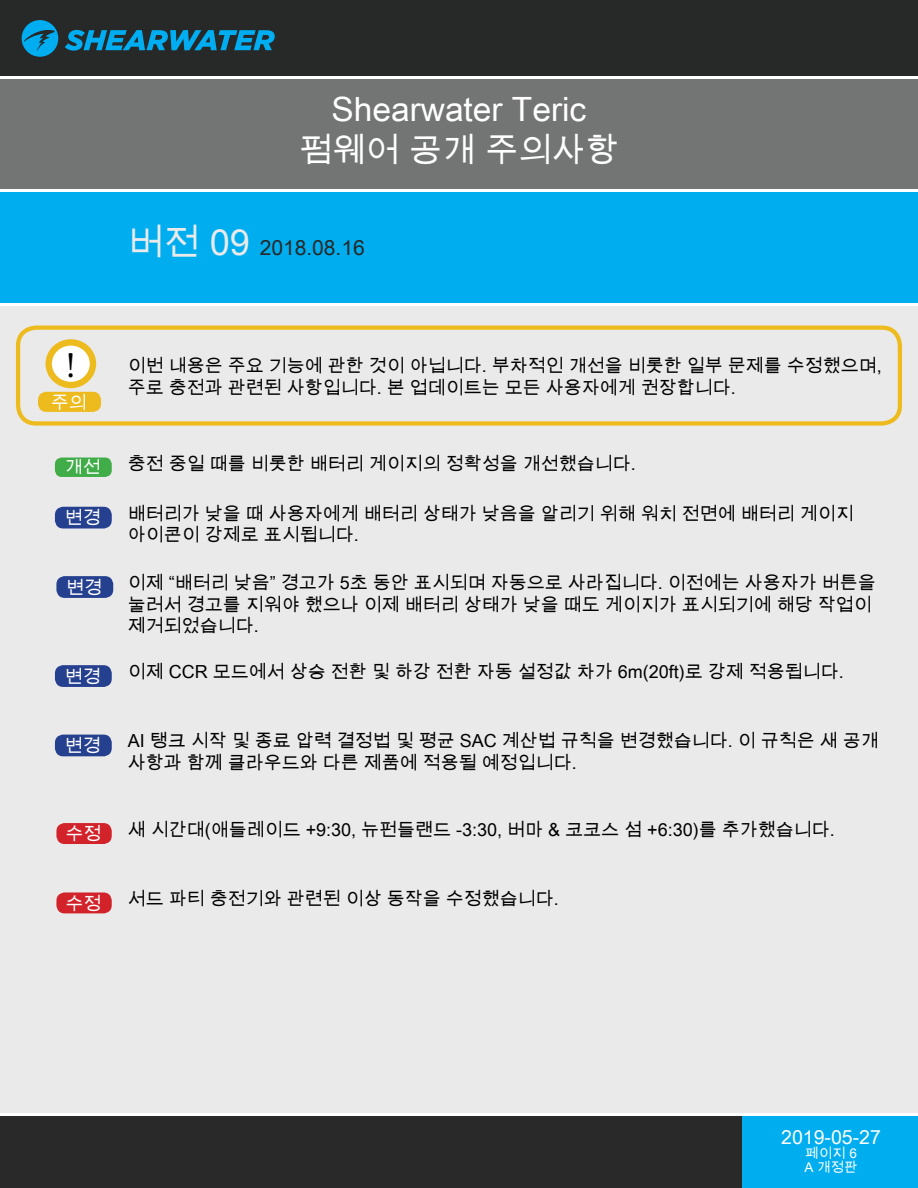
<style>
.page{position:relative;width:918px;height:1188px;background:#fff}
.page>*{position:absolute;margin:0;border:0;box-sizing:border-box;transform-origin:0 0}
.t1{font:36px "Minion Pro";color:#000}
.t2{font:33.45px/40.2px "Arial Unicode MS";color:#fff;text-align:center}
.t3{font:21px "Arial Unicode MS";color:#272828}
.t4{font:19.5px "Arial Unicode MS";color:#fff}
.t5{font:18px/21.6px "Arial Unicode MS";color:#000}
.t6{font:18px "Arial Unicode MS";color:#fff}
.t7{font:13.5px "Arial Unicode MS";color:#fff}
.s1{font-size:36px;color:#eaeaea}
</style>
<div class="page">
<div style="left:0;top:0;width:918px;height:77px;background:#272828"></div>
<div style="left:0;top:1114px;width:918px;height:74px;background:#292929"></div>
<div style="left:0;top:305px;width:918px;height:809px;background:#eaeaea"></div>
<svg style="left:65px;top:30px;width:210px;height:21px"></svg>
<svg style="left:22px;top:20px;width:36px;height:37px"></svg>
<div style="left:0;top:191px;width:918px;height:114px;background:#00aeef"></div>
<div style="left:0;top:77px;width:918px;height:114px;background:#737474"></div>
<div style="left:742px;top:1114px;width:176px;height:74px;background:#00aeef"></div>
<hr style="left:0;top:76px;width:918px;height:3px;background:#fff">
<hr style="left:0;top:189px;width:918px;height:3px;background:#fff">
<hr style="left:0;top:303px;width:918px;height:3px;background:#fff">
<hr style="left:0;top:1113px;width:918px;height:3px;background:#fff">
<div style="left:16px;top:326px;width:886px;height:100px;border:4px solid #edbb1d;border-radius:18px"></div>
<svg style="left:49px;top:342px;width:44px;height:43px"></svg>
<div style="left:46px;top:339px;width:50px;height:49px;border:6px solid #edbb1d;border-radius:50%"></div>
<div style="left:39px;top:393px;width:61px;height:18px;background:#edbb1d;border-radius:8px"></div>
<div style="left:38px;top:392px;width:63px;height:20px;border:2px solid #edbb1d;border-radius:8px"></div>
<div style="left:56px;top:458px;width:55px;height:18px;background:#41ad49;border-radius:6px"></div>
<div style="left:55px;top:458px;width:57px;height:19px;border:2px solid #41ad49;border-radius:6px"></div>
<div style="left:56px;top:507px;width:55px;height:21px;background:#25408f;border-radius:8px"></div>
<div style="left:55px;top:507px;width:57px;height:22px;border:2px solid #25408f;border-radius:8px"></div>
<div style="left:57px;top:577px;width:56px;height:20px;background:#25408f;border-radius:8px"></div>
<div style="left:56px;top:576px;width:57px;height:22px;border:2px solid #25408f;border-radius:8px"></div>
<div style="left:56px;top:666px;width:55px;height:20px;background:#25408f;border-radius:8px"></div>
<div style="left:55px;top:665px;width:57px;height:22px;border:2px solid #25408f;border-radius:8px"></div>
<div style="left:56px;top:735px;width:55px;height:21px;background:#25408f;border-radius:8px"></div>
<div style="left:55px;top:735px;width:57px;height:21px;border:2px solid #25408f;border-radius:8px"></div>
<div style="left:57px;top:824px;width:54px;height:19px;background:#d2232a;border-radius:8px"></div>
<div style="left:56px;top:823px;width:56px;height:21px;border:2px solid #d2232a;border-radius:8px"></div>
<div style="left:57px;top:893px;width:54px;height:20px;background:#d2232a;border-radius:8px"></div>
<div style="left:56px;top:892px;width:56px;height:21px;border:2px solid #d2232a;border-radius:8px"></div>
<h2 class="t2" style="left:299px;top:89px;width:321px">Shearwater Teric 펌웨어 공개 주의사항</h2>
<p class="t3" style="left:128px;top:233px;width:239px"><span class="s1">버전 09</span> 2018.08.16</p>
<h1 class="t1" style="left:66px;top:341px;width:11px">!</h1>
<p class="t6" style="left:51px;top:390px;width:37px">주의</p>
<p class="t5" style="left:128px;top:355px;width:756px">이번 내용은 주요 기능에 관한 것이 아닙니다. 부차적인 개선을 비롯한 일부 문제를 수정했으며, 주로 충전과 관련된 사항입니다. 본 업데이트는 모든 사용자에게 권장합니다.</p>
<p class="t6" style="left:65px;top:454px;width:37px">개선</p>
<p class="t6" style="left:65px;top:505px;width:37px">변경</p>
<p class="t6" style="left:66px;top:574px;width:37px">변경</p>
<p class="t6" style="left:65px;top:663px;width:37px">변경</p>
<p class="t5" style="left:128px;top:453px;width:510px">충전 중일 때를 비롯한 배터리 게이지의 정확성을 개선했습니다.</p>
<p class="t5" style="left:128px;top:502px;width:728px">배터리가 낮을 때 사용자에게 배터리 상태가 낮음을 알리기 위해 워치 전면에 배터리 게이지 아이콘이 강제로 표시됩니다.</p>
<p class="t5" style="left:128px;top:572px;width:750px">이제 “배터리 낮음” 경고가 5초 동안 표시되며 자동으로 사라집니다. 이전에는 사용자가 버튼을 눌러서 경고를 지워야 했으나 이제 배터리 상태가 낮을 때도 게이지가 표시되기에 해당 작업이 제거되었습니다.</p>
<p class="t5" style="left:128px;top:661px;width:718px">이제 CCR 모드에서 상승 전환 및 하강 전환 자동 설정값 차가 6m(20ft)로 강제 적용됩니다.</p>
<p class="t6" style="left:65px;top:733px;width:37px">변경</p>
<p class="t5" style="left:128px;top:730px;width:753px">AI 탱크 시작 및 종료 압력 결정법 및 평균 SAC 계산법 규칙을 변경했습니다. 이 규칙은 새 공개 사항과 함께 클라우드와 다른 제품에 적용될 예정입니다.</p>
<p class="t6" style="left:65px;top:821px;width:37px">수정</p>
<p class="t5" style="left:128px;top:818px;width:709px">새 시간대(애들레이드 +9:30, 뉴펀들랜드 -3:30, 버마 &amp; 코코스 섬 +6:30)를 추가했습니다.</p>
<p class="t6" style="left:65px;top:890px;width:37px">수정</p>
<p class="t5" style="left:128px;top:888px;width:433px">서드 파티 충전기와 관련된 이상 동작을 수정했습니다.</p>
<p class="t4" style="left:781px;top:1123px;width:101px">2019-05-27</p>
<p class="t7" style="left:804px;top:1158px;width:55px">A 개정판</p>
<p class="t7" style="left:805px;top:1144px;width:53px">페이지 6</p>
</div>
